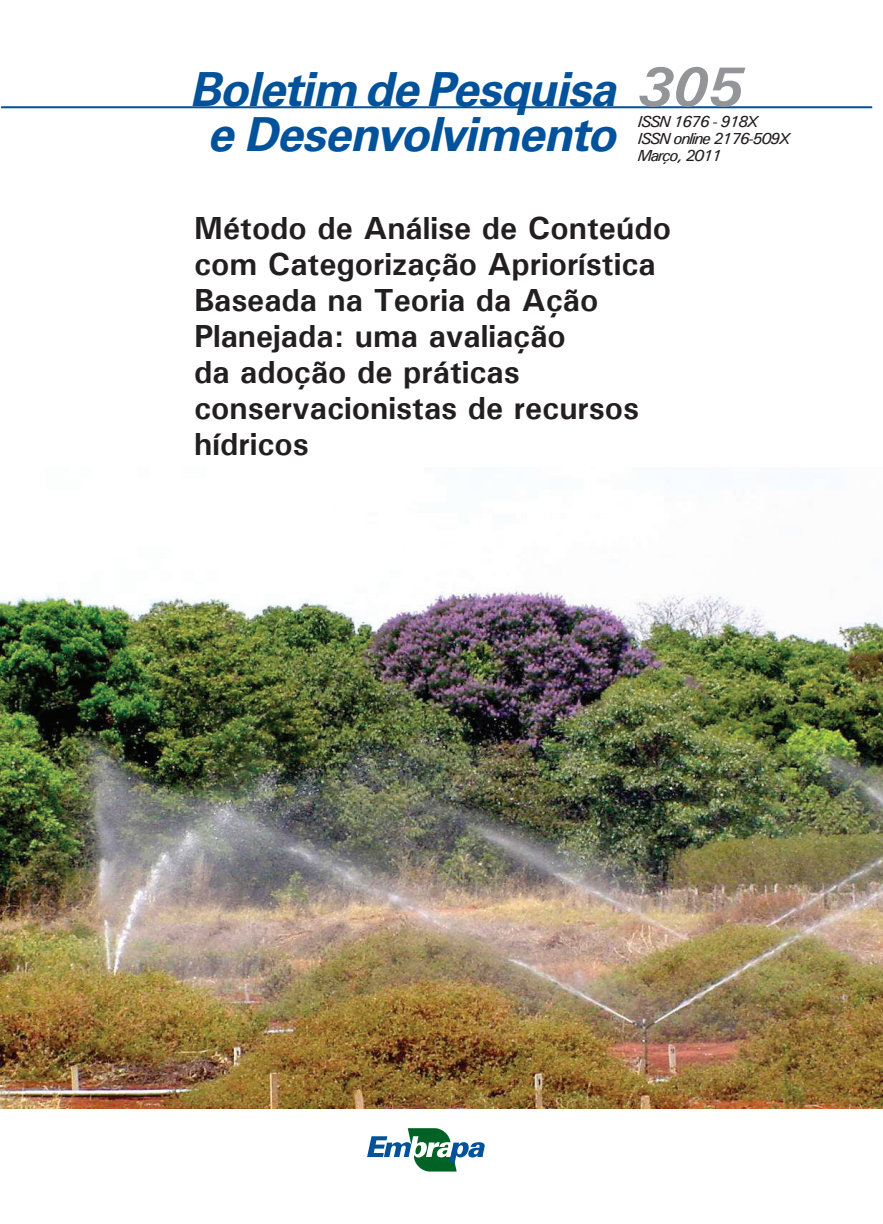
<style>
.page{position:relative;width:883px;height:1224px;background:#fff}
.page>*{position:absolute;margin:0;border:0;box-sizing:border-box;transform-origin:0 0}
.t1{font:italic 700 56px "Univers";color:#939598}
.t2{font:italic 700 47px/44.4px "Univers LT Std";letter-spacing:-.025em;color:#01529a;text-align:center}
.t3{font:700 32px/36px "Univers";color:#231f20}
.t4{font:italic 500 16px/17px "Univers";letter-spacing:-.08em;color:#231f20}
</style>
<div class="page">
<hr style="left:1px;top:106px;width:870px;height:2px;background:#01529a">
<svg style="left:367px;top:1128px;width:117px;height:44px"></svg>
<img style="left:0;top:479px;width:882px;height:629px">
<h2 class="t2" style="left:189px;top:68px;width:428px">Boletim de Pesquisa e Desenvolvimento</h2>
<h1 class="t1" style="left:637px;top:51px;width:107px">305</h1>
<p class="t4" style="left:637px;top:113px;width:154px">ISSN 1676 - 918X<br>ISSN online 2176-509X<br>Março, 2011</p>
<p class="t3" style="left:194px;top:210px;width:478px">Método de Análise de Conteúdo com Categorização Apriorística<br>Baseada na Teoria da Ação<br>Planejada: uma avaliação<br>da adoção de práticas conservacionistas de recursos hídricos</p>
</div>
